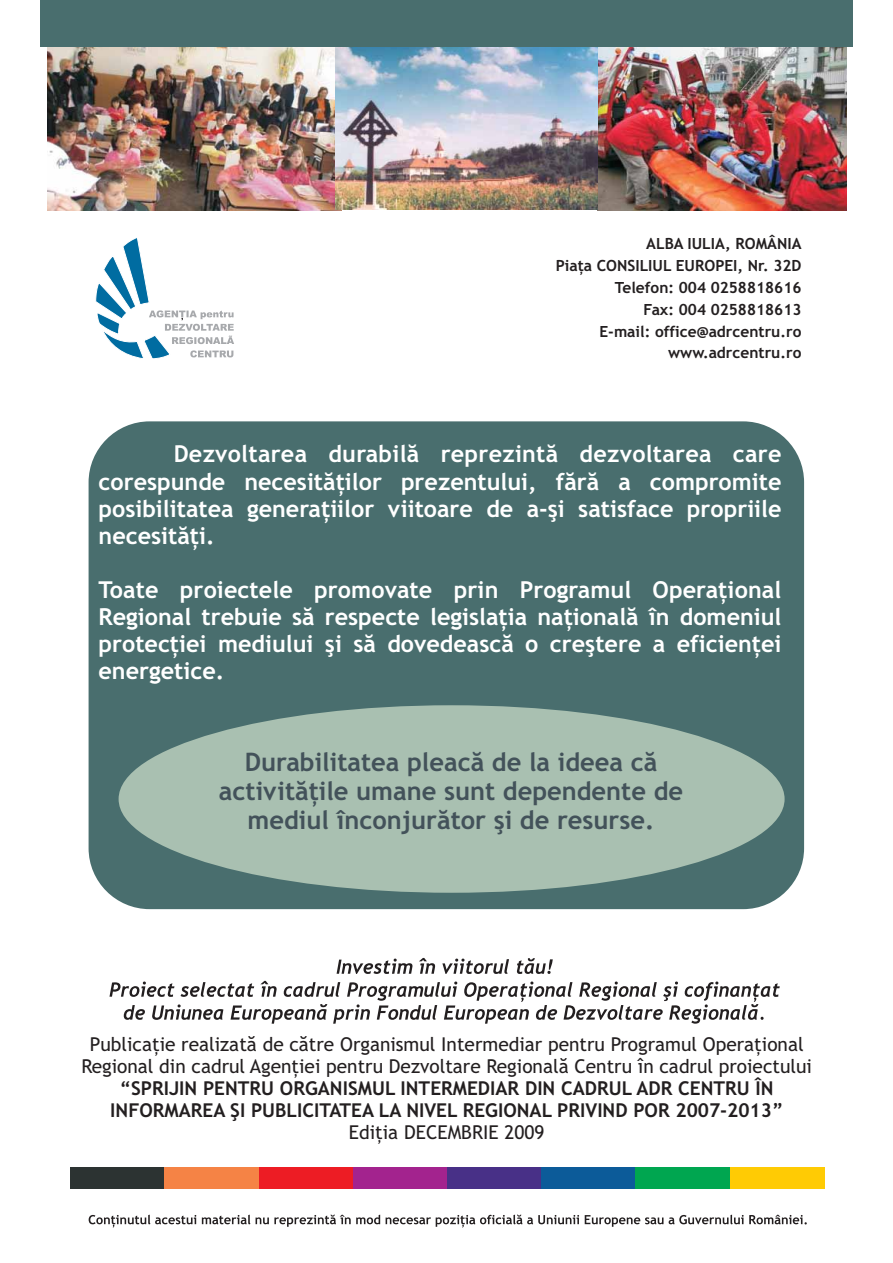
<style>
.page{position:relative;width:893px;height:1263px;background:#fff}
.page>*{position:absolute;margin:0;border:0;box-sizing:border-box;transform-origin:0 0}
.t1{font:700 25.5px/29.2px "Trebuchet MS";color:#43525a;text-align:center}
.t2{font:700 23.4px/27.2px "Trebuchet MS";color:#fff;text-align:justify}
.t3{font:19.05px/22.2px "Trebuchet MS";color:#231f20;text-align:center}
.t4{font:700 19.05px/22.2px "Trebuchet MS";color:#231f20;text-align:center}
.t5{font:700 15.45px/21.8px "Trebuchet MS";color:#231f20;text-align:right}
</style>
<div class="page">
<img style="left:598px;top:47px;width:248px;height:163px">
<img style="left:47px;top:47px;width:295px;height:164px">
<img style="left:336px;top:47px;width:262px;height:163px">
<svg style="left:95px;top:238px;width:139px;height:121px"></svg>
<div style="left:40px;top:0;width:812px;height:47px;background:#496e6e"></div>
<div style="left:70px;top:1167px;width:95px;height:22px;background:#2c3332"></div>
<div style="left:165px;top:1167px;width:94px;height:22px;background:#f58345"></div>
<div style="left:259px;top:1167px;width:94px;height:22px;background:#ed1c24"></div>
<div style="left:353px;top:1167px;width:94px;height:22px;background:#a3238e"></div>
<div style="left:447px;top:1167px;width:94px;height:22px;background:#483087"></div>
<div style="left:541px;top:1167px;width:95px;height:22px;background:#0c5b99"></div>
<div style="left:636px;top:1167px;width:94px;height:22px;background:#00a650"></div>
<div style="left:730px;top:1167px;width:94px;height:22px;background:#ffcb04"></div>
<svg style="left:109px;top:958px;width:671px;height:66px"></svg>
<svg style="left:89px;top:1215px;width:718px;height:13px"></svg>
<div style="left:89px;top:421px;width:715px;height:488px;background:#496e6e;border-radius:61px"></div>
<div style="left:119px;top:705px;width:665px;height:188px;background:#a9c0b1;border-radius:50%"></div>
<p class="t5" style="left:556px;top:234px;width:247px">ALBA IULIA, ROMÂNIA<br>Piaþa CONSILIUL EUROPEI, Nr. 32D<br>Telefon: 004 0258818616<br>Fax: 004 0258818613<br>E-mail: office@adrcentru.ro www.adrcentru.ro</p>
<p class="t2" style="left:99px;top:442px;width:684px;text-indent:75px">Dezvoltarea durabilã reprezintã dezvoltarea care corespunde necesitãþilor prezentului, fãrã a compromite posibilitatea generaþiilor viitoare de a-ºi satisface propriile necesitãþi.</p>
<p class="t2" style="left:99px;top:578px;width:684px">Toate proiectele promovate prin Programul Operaþional Regional trebuie sã respecte legislaþia naþionalã în domeniul protecþiei mediului ºi sã dovedeascã o creºtere a eficienþei energetice.</p>
<p class="t1" style="left:219px;top:749px;width:466px">Durabilitatea pleacã de la ideea cã activitãþile umane sunt dependente de mediul înconjurãtor ºi de resurse.</p>
<p class="t3" style="left:81px;top:1034px;width:732px">Publicaþie realizatã de cãtre Organismul Intermediar pentru Programul Operaþional<br>Regional din cadrul Agenþiei pentru Dezvoltare Regionalã Centru în cadrul proiectului</p>
<p class="t4" style="left:110px;top:1079px;width:674px">“SPRIJIN PENTRU ORGANISMUL INTERMEDIAR DIN CADRUL ADR CENTRU ÎN<br>INFORMAREA ªI PUBLICITATEA LA NIVEL REGIONAL PRIVIND POR 2007-2013”</p>
<p class="t3" style="left:349px;top:1123px;width:197px">Ediþia DECEMBRIE 2009</p>
</div>
